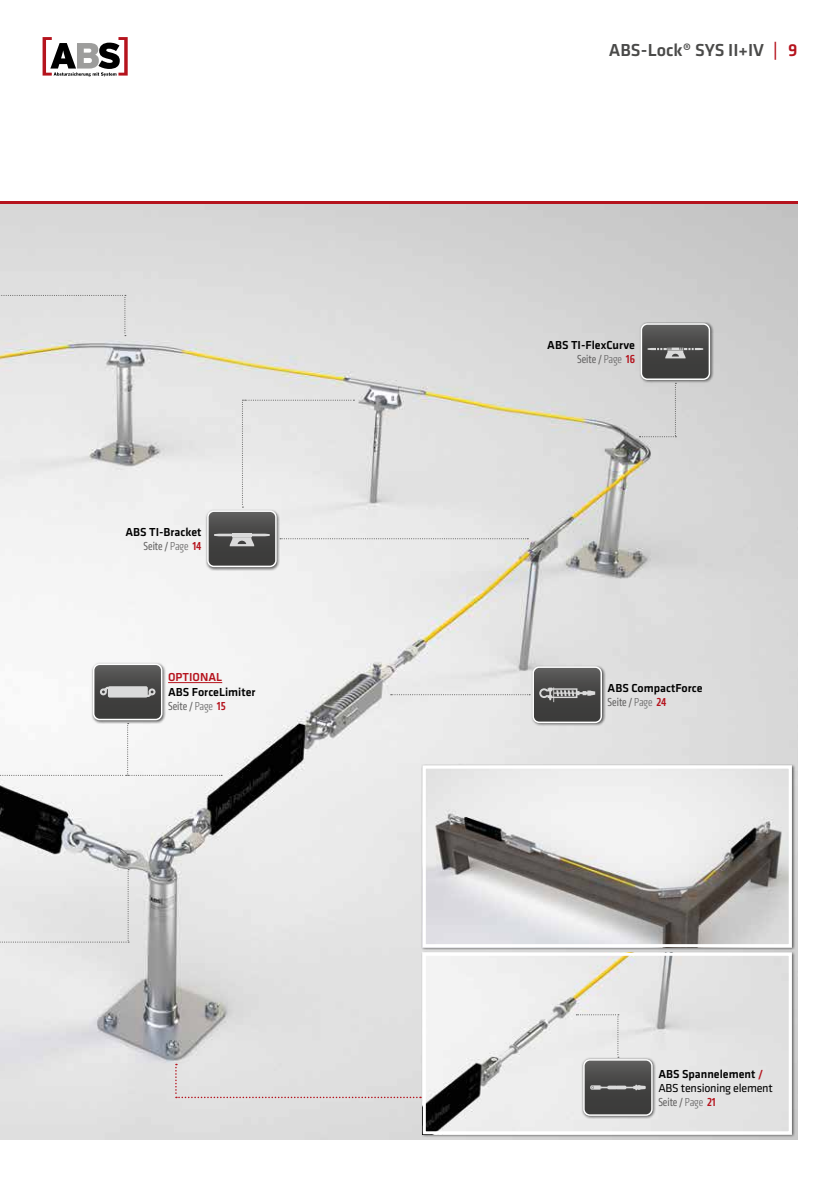
<style>
.page{position:relative;width:840px;height:1191px;background:#fff}
.page>*{position:absolute;margin:0;border:0;box-sizing:border-box;transform-origin:0 0}
.t1{font:500 18px "Klavika Basic";color:#4a4a49}
.t2{font:12px "Klavika Condensed";color:#646363}
.t3{font:500 12px "Klavika Basic";color:#000}
.t4{font:12px/14px "Klavika Basic";letter-spacing:-.02em;color:#000}
.t5{font:500 12px "Klavika Basic";color:#b5131d}
.s1{font-weight:300}
.s2{font-weight:500;color:#b5131d}
.s3{color:#b5131d}
.s4{font-weight:500}
</style>
<div class="page">
<img style="left:0;top:204px;width:797px;height:936px">
<hr style="left:0;top:201px;width:797px;height:3px;background:#b5131d">
<div style="left:421px;top:764px;width:373px;height:186px;background:#000;opacity:.6"></div>
<img style="left:426px;top:769px;width:361px;height:174px">
<div style="left:422px;top:765px;width:369px;height:182px;border:3px solid #fff"></div>
<div style="left:421px;top:951px;width:373px;height:186px;background:#000;opacity:.6"></div>
<img style="left:426px;top:956px;width:361px;height:174px">
<div style="left:422px;top:952px;width:369px;height:182px;border:3px solid #fff"></div>
<div style="left:638px;top:321px;width:75px;height:62px;background:#000;opacity:.6"></div>
<div style="left:205px;top:509px;width:75px;height:61px;background:#000;opacity:.6"></div>
<div style="left:207px;top:510px;width:69px;height:57px;border:2px solid #fff;border-radius:6px"></div>
<svg style="left:639px;top:324px;width:70px;height:113px;background:#989898"></svg>
<div style="left:0;top:295px;width:126px;height:41px;background:#e1e1e1"></div>
<div style="left:581px;top:1057px;width:75px;height:62px;background:#000;opacity:.6"></div>
<svg style="left:576px;top:1014px;width:75px;height:101px;background:#a0a09f"></svg>
<div style="left:175px;top:1063px;width:246px;height:35px;background:#dfdfdf"></div>
<svg style="left:0;top:664px;width:222px;height:112px"></svg>
<div style="left:530px;top:664px;width:75px;height:62px;background:#000;opacity:.6"></div>
<div style="left:532px;top:666px;width:69px;height:57px;border:2px solid #fff;border-radius:6px"></div>
<svg style="left:390px;top:667px;width:211px;height:55px;background:#bababa"></svg>
<svg style="left:208px;top:400px;width:320px;height:166px;background:#dadad9"></svg>
<div style="left:0;top:869px;width:129px;height:73px;background:#e5e5e5"></div>
<svg style="left:43px;top:37px;width:85px;height:39px"></svg>
<hr style="left:168px;top:682px;width:54px;height:1px;background:#b5131d">
<p class="t3" style="left:125px;top:524px;width:77px">ABS TI-Bracket</p>
<p class="t2" style="left:143px;top:539px;width:59px">Seite/ <span class="s1">Page</span> <span class="s2">14</span></p>
<p class="t5" style="left:168px;top:669px;width:56px">OPTIONAL</p>
<p class="t3" style="left:168px;top:684px;width:89px">ABS ForceLimiter</p>
<p class="t2" style="left:168px;top:699px;width:59px">Seite/ <span class="s1">Page</span> <span class="s2">15</span></p>
<h1 class="t1" style="left:608px;top:38px;width:190px">ABS-Lock® SYS II+IV <span class="s3">| 9</span></h1>
<p class="t3" style="left:547px;top:337px;width:89px">ABS TI-FlexCurve</p>
<p class="t2" style="left:576px;top:352px;width:59px">Seite/ <span class="s1">Page</span> <span class="s2">16</span></p>
<p class="t3" style="left:607px;top:680px;width:96px">ABS CompactForce</p>
<p class="t2" style="left:607px;top:695px;width:60px">Seite/ <span class="s1">Page</span> <span class="s2">24</span></p>
<p class="t4" style="left:658px;top:1066px;width:116px"><span class="s4">ABS Spannelement</span> <span class="s2">/<br></span>ABS tensioning element</p>
<p class="t2" style="left:658px;top:1095px;width:59px">Seite/ <span class="s1">Page</span> <span class="s2">21</span></p>
</div>
